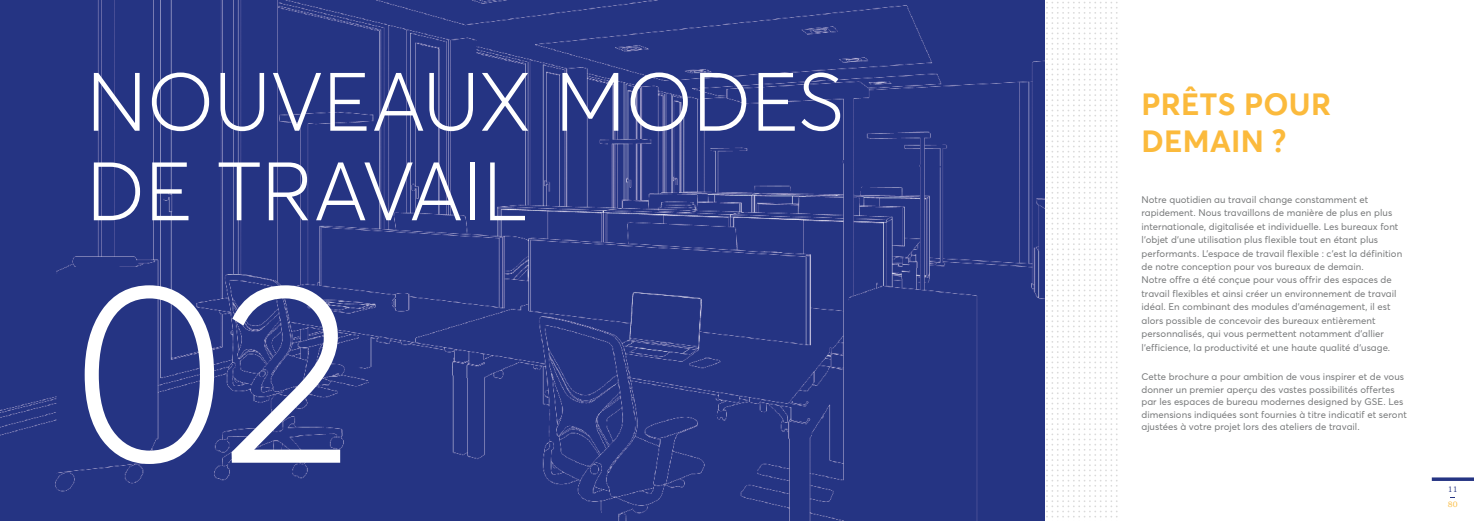
<style>
.page{position:relative;width:1474px;height:521px;background:#fff}
.page>*{position:absolute;margin:0;border:0;box-sizing:border-box;transform-origin:0 0}
.t1{font:300 256.64px "Averta Std";color:#fff}
.t2{font:300 81.38px/89.5px "Averta Std";letter-spacing:-.005em;color:#fff}
.t3{font:700 30.62px/36.8px "Averta Std";letter-spacing:.005em;color:#fbba3c}
.t4{font:9.62px/13.5px "Averta Std";color:#77797a}
.t5{font:7.88px "Bookman Old Style";color:#253483}
.t6{font:7.88px "Bookman Old Style";color:#fbba3c}
</style>
<div class="page">
<svg style="left:1044px;top:0;width:73px;height:521px"></svg>
<img style="left:0;top:0;width:1044px;height:521px">
<svg style="left:1431px;top:477px;width:42px;height:4px"></svg>
<h2 class="t2" style="left:86px;top:57px;width:759px">NOUVEAUX MODES<br>DE TRAVAIL</h2>
<h1 class="t1" style="left:69px;top:213px;width:284px">02</h1>
<h3 class="t3" style="left:1141px;top:85px;width:191px">PRÊTS POUR<br>DEMAIN ?</h3>
<p class="t4" style="left:1141px;top:192px;width:262px">Notre quotidien au travail change constamment et rapidement. Nous travaillons de manière de plus en plus internationale, digitalisée et individuelle. Les bureaux font l'objet d'une utilisation plus flexible tout en étant plus performants. L'espace de travail flexible : c'est la définition de notre conception pour vos bureaux de demain.<br>Notre offre a été conçue pour vous offrir des espaces de travail flexibles et ainsi créer un environnement de travail idéal. En combinant des modules d'aménagement, il est alors possible de concevoir des bureaux entièrement personnalisés, qui vous permettent notamment d'allier l'efficience, la productivité et une haute qualité d'usage.</p>
<p class="t4" style="left:1141px;top:370px;width:267px;line-height:12.5px">Cette brochure a pour ambition de vous inspirer et de vous donner un premier aperçu des vastes possibilités offertes par les espaces de bureau modernes designed by GSE. Les dimensions indiquées sont fournies à titre indicatif et seront ajustées à votre projet lors des ateliers de travail.</p>
<p class="t5" style="left:1447px;top:484px;width:11px">11</p>
<p class="t6" style="left:1447px;top:499px;width:11px">80</p>
</div>
